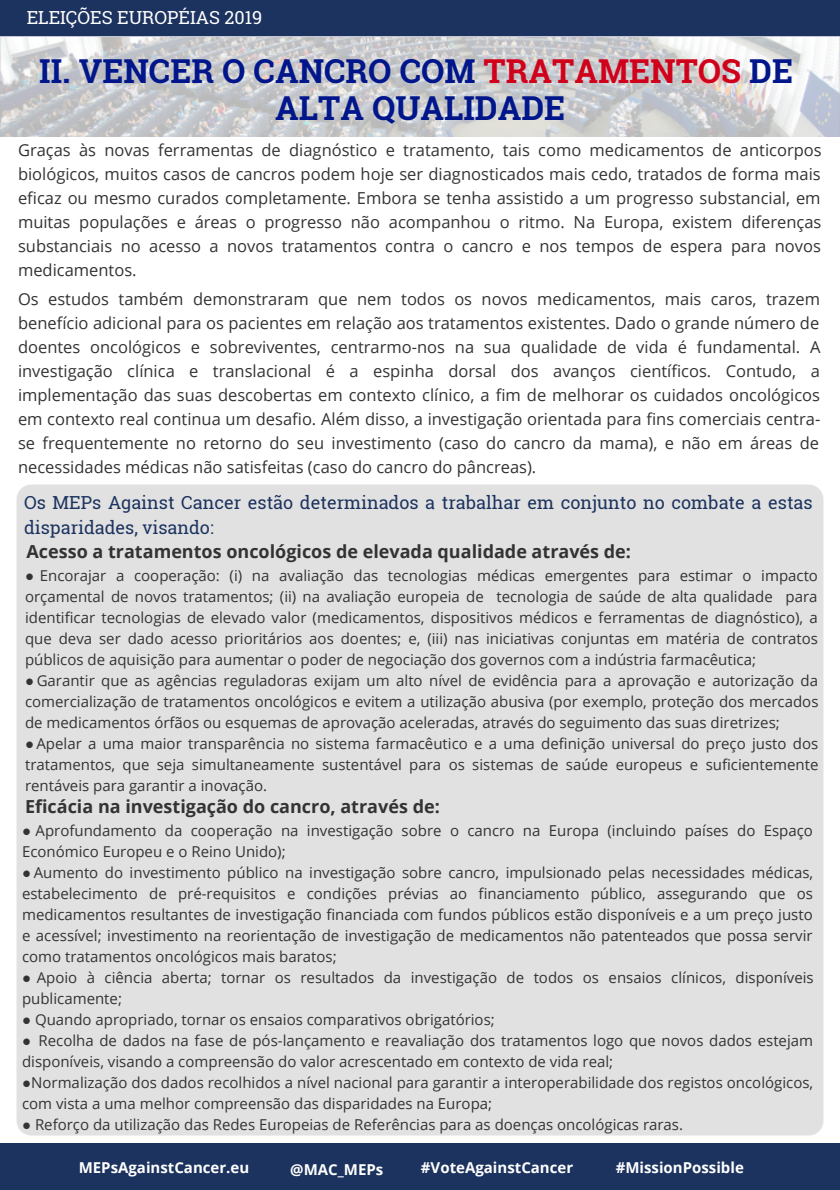
<style>
.page{position:relative;width:840px;height:1190px;background:#fff}
.page>*{position:absolute;margin:0;border:0;box-sizing:border-box;transform-origin:0 0}
.t1{font:700 33px/37.6px "Roboto Slab";color:#00168a;text-align:center}
.t2{font:700 18px "Open Sans";color:#333}
.t3{font:18px/25.6px "Roboto Slab";color:#1c335f}
.t4{font:18px "Roboto Slab";color:#fff}
.t5{font:16.4px/24px "Open Sans";color:#333;text-align:justify}
.t6{font:15px/21px "Open Sans";color:#333}
.t7{font:700 15px "Open Sans";color:#fff}
.s1{color:#d0021b}
.s2{font-family:"Times New Roman"}
</style>
<div class="page">
<div style="left:16px;top:484px;width:808px;height:651px;background:#e1e1e1"></div>
<div style="left:0;top:0;width:840px;height:39px;background:#1c335f"></div>
<div style="left:0;top:36px;width:840px;height:102px;background:#fff;opacity:.73"></div>
<div style="left:0;top:1143px;width:840px;height:46px;background:#1c335f"></div>
<p class="t4" style="left:27px;top:5px;width:237px">ELEIÇÕES EUROPÉIAS 2019</p>
<h1 class="t1" style="left:39px;top:51px;width:755px">II. VENCER O CANCRO COM <span class="s1">TRATAMENTOS</span> DE<br>ALTA QUALIDADE</h1>
<p class="t5" style="left:18px;top:138px;width:805px">Graças às novas ferramentas de diagnóstico e tratamento, tais como medicamentos de anticorpos biológicos, muitos casos de cancros podem hoje ser diagnosticados mais cedo, tratados de forma mais eficaz ou mesmo curados completamente. Embora se tenha assistido a um progresso substancial, em muitas populações e áreas o progresso não acompanhou o ritmo. Na Europa, existem diferenças substanciais no acesso a novos tratamentos contra o cancro e nos tempos de espera para novos medicamentos.</p>
<p class="t5" style="left:18px;top:286px;width:804px">Os estudos também demonstraram que nem todos os novos medicamentos, mais caros, trazem benefício adicional para os pacientes em relação aos tratamentos existentes. Dado o grande número de doentes oncológicos e sobreviventes, centrarmo-nos na sua qualidade de vida é fundamental. A investigação clínica e translacional é a espinha dorsal dos avanços científicos. Contudo, a implementação das suas descobertas em contexto clínico, a fim de melhorar os cuidados oncológicos em contexto real continua um desafio. Além disso, a investigação orientada para fins comerciais centra&shy;se frequentemente no retorno do seu investimento (caso do cancro da mama), e não em áreas de necessidades médicas não satisfeitas (caso do cancro do pâncreas).</p>
<p class="t3" style="left:24px;top:489px;width:790px">Os MEPs Against Cancer estão determinados a trabalhar em conjunto no combate a estas disparidades, visando:</p>
<p class="t2" style="left:27px;top:539px;width:606px">Acesso a tratamentos oncológicos de elevada qualidade através de:</p>
<p class="t6" style="left:25px;top:564px;width:795px;text-align:justify"><span class="s2">●</span> Encorajar a cooperação: (i) na avaliação das tecnologias médicas emergentes para estimar o impacto orçamental de novos tratamentos; (ii) na avaliação europeia de tecnologia de saúde de alta qualidade para identificar tecnologias de elevado valor (medicamentos, dispositivos médicos e ferramentas de diagnóstico), a que deva ser dado acesso prioritários aos doentes; e, (iii) nas iniciativas conjuntas em matéria de contratos públicos de aquisição para aumentar o poder de negociação dos governos com a indústria farmacêutica;</p>
<p class="t6" style="left:25px;top:669px;width:795px;text-align:justify"><span class="s2">●</span> Garantir que as agências reguladoras exijam um alto nível de evidência para a aprovação e autorização da comercialização de tratamentos oncológicos e evitem a utilização abusiva (por exemplo, proteção dos mercados de medicamentos órfãos ou esquemas de aprovação aceleradas, através do seguimento das suas diretrizes;</p>
<p class="t6" style="left:25px;top:732px;width:795px;text-align:justify"><span class="s2">●</span> Apelar a uma maior transparência no sistema farmacêutico e a uma definição universal do preço justo dos tratamentos, que seja simultaneamente sustentável para os sistemas de saúde europeus e suficientemente rentáveis para garantir a inovação.</p>
<p class="t2" style="left:25px;top:794px;width:416px">Eficácia na investigação do cancro, através de:</p>
<p class="t6" style="left:22px;top:819px;width:792px"><span class="s2">●</span> Aprofundamento da cooperação na investigação sobre o cancro na Europa (incluindo países do Espaço<br>Económico Europeu e o Reino Unido);</p>
<p class="t6" style="left:22px;top:861px;width:793px;text-align:justify"><span class="s2">●</span> Aumento do investimento público na investigação sobre cancro, impulsionado pelas necessidades médicas, estabelecimento de pré-requisitos e condições prévias ao financiamento público, assegurando que os medicamentos resultantes de investigação financiada com fundos públicos estão disponíveis e a um preço justo e acessível; investimento na reorientação de investigação de medicamentos não patenteados que possa servir como tratamentos oncológicos mais baratos;</p>
<p class="t6" style="left:22px;top:966px;width:793px"><span class="s2">●</span> Apoio à ciência aberta; tornar os resultados da investigação de todos os ensaios clínicos, disponíveis publicamente;</p>
<p class="t6" style="left:22px;top:1008px;width:474px"><span class="s2">●</span> Quando apropriado, tornar os ensaios comparativos obrigatórios;</p>
<p class="t6" style="left:22px;top:1029px;width:793px"><span class="s2">●</span> Recolha de dados na fase de pós-lançamento e reavaliação dos tratamentos logo que novos dados estejam disponíveis, visando a compreensão do valor acrescentado em contexto de vida real;</p>
<p class="t6" style="left:22px;top:1071px;width:793px"><span class="s2">●</span>Normalização dos dados recolhidos a nível nacional para garantir a interoperabilidade dos registos oncológicos, com vista a uma melhor compreensão das disparidades na Europa;</p>
<p class="t6" style="left:22px;top:1113px;width:663px"><span class="s2">●</span> Reforço da utilização das Redes Europeias de Referências para as doenças oncológicas raras.</p>
<p class="t7" style="left:79px;top:1157px;width:267px">MEPsAgainstCancer.eu@MAC_ EPs</p>
<p class="t7" style="left:369px;top:1155px;width:154px">#VoteAgainstCancer</p>
<p class="t7" style="left:44px;top:1157px;width:172px">MEPsAgainstCancer.eu</p>
<p class="t7" style="left:290px;top:1158px;width:95px">@MAC_MEPs</p>
<p class="t7" style="left:421px;top:1157px;width:154px">#VoteAgainstCancer</p>
<p class="t7" style="left:616px;top:1157px;width:130px">#MissionPossible</p>
</div>
